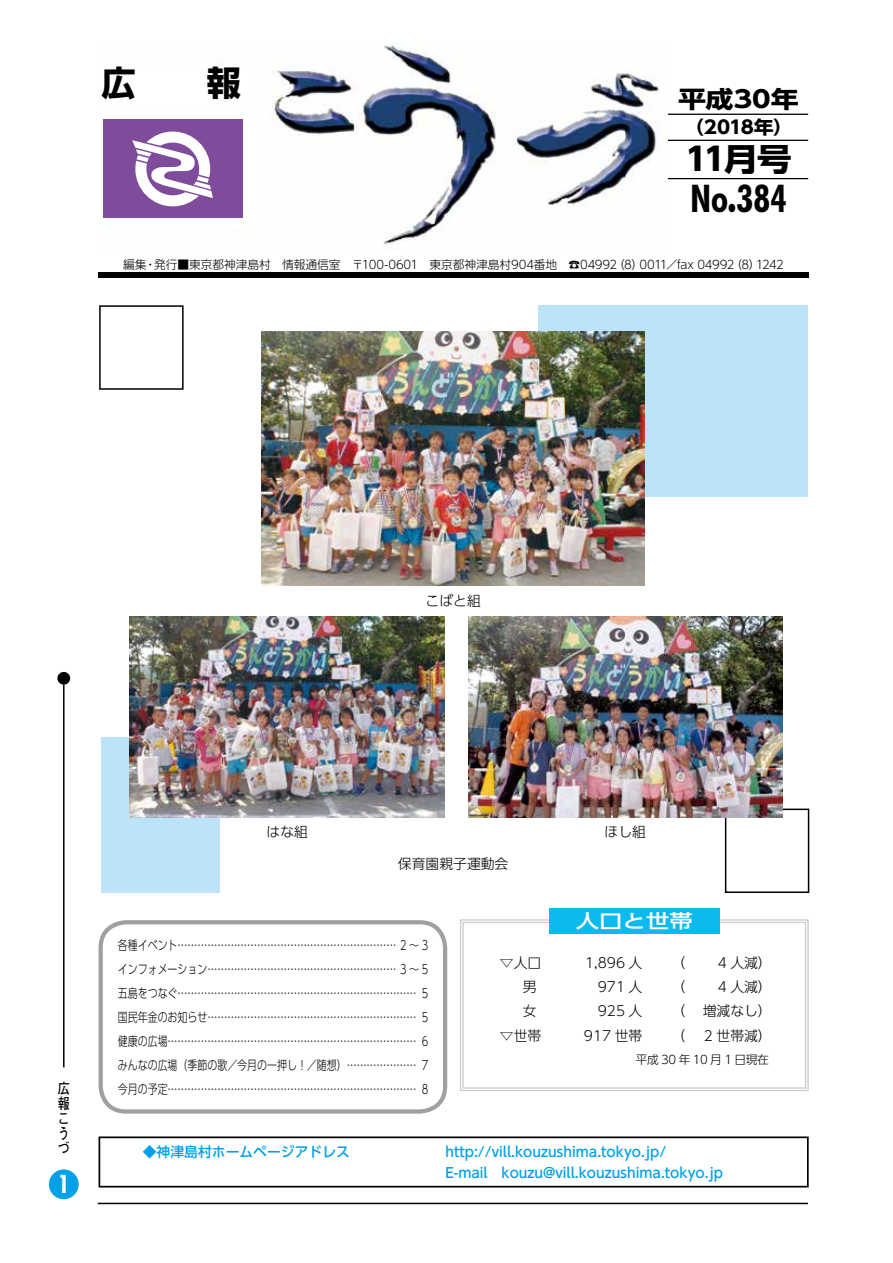
<style>
.page{position:relative;width:893px;height:1263px;background:#fff}
.page>*{position:absolute;margin:0;border:0;box-sizing:border-box;transform-origin:0 0}
.t1{font:700 condensed 38.25px "Futura BT";color:#000}
.t2{font:700 34.5px "UD Shin Go Pro";color:#000}
.t3{font:700 31.5px "UD Shin Go Pro";color:#000;scale:1.11 1}
.t4{font:700 condensed 25.5px "Futura BT";color:#fff}
.t5{font:700 23.4px "UD Shin Go Pro";color:#000;scale:1.2 1}
.t6{font:500 18.75px "UD Shin Go Pro";color:#fff;scale:1.25 1}
.t7{font:700 18px "UD Shin Go Pro";letter-spacing:-.025em;color:#000;scale:1.1 1}
.t8{font:700 14.85px/14.9px "Futo Go B101 Pro";color:#000;scale:.8 1}
.t9{font:500 13.8px "UD Shin Go Pro";color:#00a0e9}
.t10{font:300 13.8px "UD Shin Go Pro";color:#000}
.t11{font:300 12.75px/24px "UD Shin Go Pro";color:#000;text-align:justify;scale:.78 1}
.t12{font:300 11.7px "UD Shin Go Pro";letter-spacing:-.01em;color:#000}
.s1{font-size:49.8px}
</style>
<div class="page">
<hr style="left:98px;top:1203px;width:710px;height:1px;background:#000">
<hr style="left:63px;top:685px;width:2px;height:382px;background:#000">
<div style="left:57px;top:672px;width:13px;height:13px;background:#000;border-radius:50%"></div>
<div style="left:49px;top:1169px;width:30px;height:30px;background:#00a1e6;border-radius:50%"></div>
<img style="left:99px;top:43px;width:560px;height:202px">
<div style="left:101px;top:65px;width:153px;height:44px;background:#fff"></div>
<div style="left:88px;top:111px;width:170px;height:115px;background:#fff"></div>
<div style="left:103px;top:119px;width:140px;height:99px;background:#7e4c9b"></div>
<svg style="left:132px;top:132px;width:81px;height:74px"></svg>
<hr style="left:668px;top:114px;width:140px;height:1px;background:#000">
<hr style="left:668px;top:140px;width:140px;height:1px;background:#000">
<hr style="left:668px;top:178px;width:140px;height:1px;background:#000">
<div style="left:99px;top:272px;width:710px;height:5px;background:#000"></div>
<div style="left:99px;top:920px;width:348px;height:194px;border:4px solid #9fa0a0;border-radius:26px"></div>
<svg style="left:460px;top:919px;width:349px;height:172px"></svg>
<div style="left:462px;top:922px;width:344px;height:167px;border:1px solid #c9caca"></div>
<div style="left:549px;top:908px;width:170px;height:26px;background:#0cbaed"></div>
<div style="left:99px;top:1136px;width:710px;height:51px;border:2px solid #000"></div>
<div style="left:99px;top:305px;width:85px;height:85px;border:2px solid #000"></div>
<div style="left:725px;top:808px;width:84px;height:85px;border:2px solid #000"></div>
<div style="left:538px;top:305px;width:269px;height:192px;background:#bce3f8"></div>
<div style="left:101px;top:737px;width:118px;height:156px;background:#bce3f8"></div>
<img style="left:262px;top:332px;width:382px;height:254px">
<img style="left:130px;top:617px;width:315px;height:200px">
<img style="left:468px;top:617px;width:315px;height:200px">
<h2 class="t2" style="left:101px;top:54px;width:141px">広　　報</h2>
<h3 class="t5" style="left:678px;top:80px;width:102px">平成30年</h3>
<h3 class="t7" style="left:684px;top:112px;width:100px">（2018年(</h3>
<h3 class="t3" style="left:685px;top:134px;width:98px">11月号</h3>
<h1 class="t1" style="left:690px;top:175px;width:98px">No<span class="s1">.</span>384</h1>
<p class="t12" style="left:613px;top:255px;width:32px">（8）</p>
<p class="t12" style="left:730px;top:255px;width:32px">)8(</p>
<p class="t12" style="left:123px;top:255px;width:25px">編集</p>
<p class="t12" style="left:154px;top:255px;width:464px">発行■東京都神津島村　情報通信室　〒100-0601　東京都神津島村904番地　☎04992</p>
<p class="t12" style="left:639px;top:255px;width:97px">0011／fax 04992</p>
<p class="t12" style="left:756px;top:255px;width:30px">1242</p>
<p class="t12" style="left:145px;top:255px;width:13px">・</p>
<p class="t10" style="left:426px;top:590px;width:57px">こばと組</p>
<p class="t8" style="left:58px;top:1079px;width:16px">広報こうづ</p>
<h3 class="t4" style="left:58px;top:1169px;width:13px">1</h3>
<p class="t10" style="left:267px;top:821px;width:43px">はな組</p>
<p class="t10" style="left:605px;top:821px;width:43px">ほし組</p>
<p class="t10" style="left:398px;top:853px;width:112px">保育園親子運動会</p>
<h3 class="t6" style="left:576px;top:906px;width:95px">人口と世帯</h3>
<p class="t11" style="left:118px;top:932px;width:399px">各種イベント.................................................................. 2 ~ 3インフォメーション......................................................... 3 ~ 5五島をつなぐ........................................................................ 5国民年金のお知らせ............................................................... 5健康の広場........................................................................... 6みんなの広場（季節の歌／今月の一押し！／随想(..................... 7今月の予定........................................................................... 8</p>
<p class="t10" style="left:500px;top:951px;width:43px">▽人口</p>
<p class="t10" style="left:585px;top:951px;width:59px">1,896 人</p>
<p class="t10" style="left:672px;top:951px;width:15px">（</p>
<p class="t10" style="left:718px;top:951px;width:56px">4 人減(</p>
<p class="t10" style="left:523px;top:975px;width:15px">男</p>
<p class="t10" style="left:598px;top:975px;width:46px">971 人</p>
<p class="t10" style="left:672px;top:975px;width:15px">（</p>
<p class="t10" style="left:718px;top:975px;width:56px">4 人減(</p>
<p class="t10" style="left:523px;top:1000px;width:15px">女</p>
<p class="t10" style="left:598px;top:1000px;width:46px">925 人</p>
<p class="t10" style="left:672px;top:1000px;width:15px">（</p>
<p class="t10" style="left:703px;top:1000px;width:71px">増減なし(</p>
<p class="t10" style="left:500px;top:1024px;width:43px">▽世帯</p>
<p class="t10" style="left:584px;top:1024px;width:60px">917 世帯</p>
<p class="t10" style="left:672px;top:1024px;width:15px">（</p>
<p class="t10" style="left:704px;top:1024px;width:69px">2 世帯減(</p>
<p class="t12" style="left:636px;top:1049px;width:134px">平成 30 年 10 月 1 日現在</p>
<p class="t9" style="left:143px;top:1140px;width:209px">◆神津島村ホームページアドレス</p>
<p class="t9" style="left:445px;top:1140px;width:222px">http://vill.kouzushima.tokyo.jp/</p>
<p class="t9" style="left:445px;top:1161px;width:44px">E-mail</p>
<p class="t9" style="left:502px;top:1161px;width:223px">kouzu@vill.kouzushima.tokyo.jp</p>
</div>
